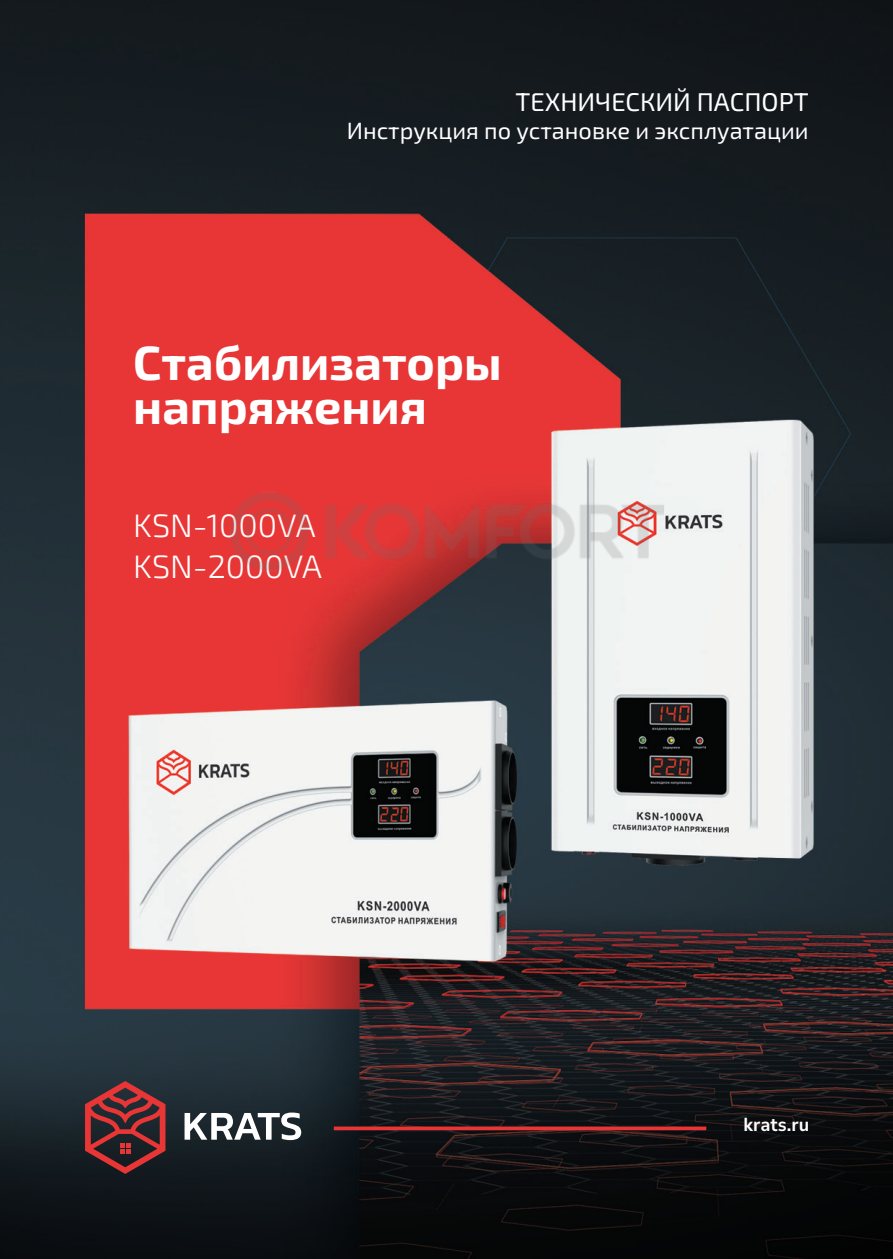
<style>
.page{position:relative;width:893px;height:1259px;background:#fff}
.page>*{position:absolute;margin:0;border:0;box-sizing:border-box;transform-origin:0 0}
.t1{font:700 48px "Exo 2";color:#fff}
.t2{font:300 32.4px "Exo 2";color:#fff}
.t3{font:25.8px "Exo 2";color:#fff}
.t4{font:23.4px "Exo 2";color:#fff}
.t5{font:700 semi-condensed 18.6px "Nunito Sans 10 pt";color:#fff}
</style>
<div class="page">
<img style="left:0;top:0;width:893px;height:1259px">
<svg style="left:185px;top:1112px;width:116px;height:28px"></svg>
<svg style="left:85px;top:1081px;width:80px;height:93px;background:#642b2f"></svg>
<svg style="left:334px;top:1126px;width:372px;height:4px"></svg>
<img style="left:223px;top:483px;width:447px;height:97px">
<p class="t3" style="left:515px;top:84px;width:295px">ТЕХНИЧЕСКИЙ ПАСПОРТ</p>
<p class="t4" style="left:347px;top:114px;width:463px">Инструкция по установке и эксплуатации</p>
<p class="t1" style="left:133px;top:329px;width:370px">Стабилизаторы</p>
<p class="t1" style="left:133px;top:374px;width:295px">напряжения</p>
<p class="t2" style="left:133px;top:503px;width:184px">KSN-1000VA</p>
<p class="t2" style="left:133px;top:544px;width:190px">KSN-2000VA</p>
<p class="t5" style="left:744px;top:1111px;width:67px">krats.ru</p>
</div>
